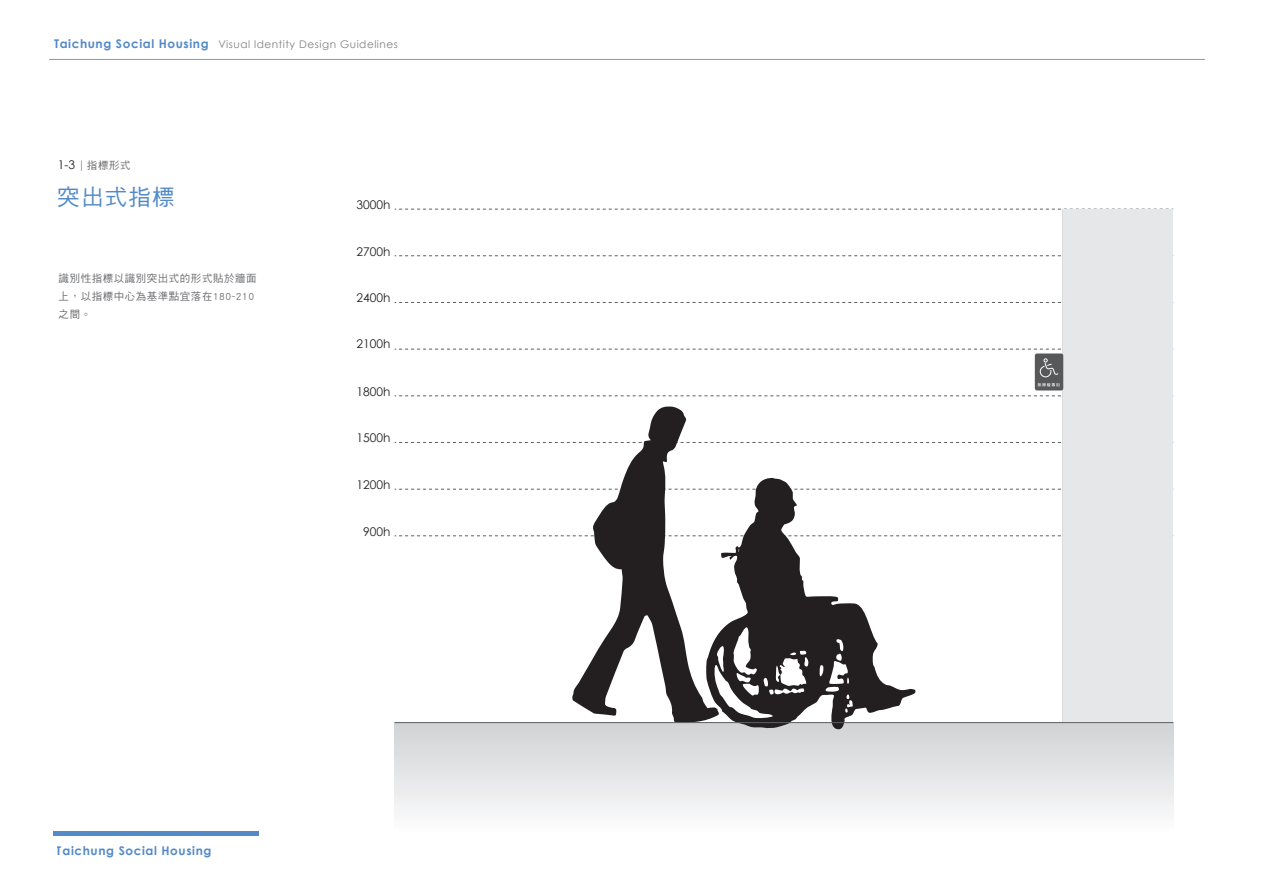
<style>
.page{position:relative;width:1263px;height:893px;background:#fff}
.page>*{position:absolute;margin:0;border:0;box-sizing:border-box;transform-origin:0 0}
.t1{font:22.5px "DF Hei Std W5";letter-spacing:.05em;color:#548ac7}
.t2{font:12px "Century Gothic";color:#231f20}
.t3{font:700 12px "Century Gothic";letter-spacing:.05em;color:#548ac7}
.t4{font:10.5px "Century Gothic";letter-spacing:.05em;color:#808285}
.t5{font:10.5px/18px "DF Hei Std W5";letter-spacing:.05em;color:#6c6d70}
.s1{font-weight:700;font-size:12px;color:#548ac7}
.s2{font-family:"Century Gothic";font-size:12px;color:#231f20}
</style>
<div class="page">
<hr style="left:53px;top:831px;width:205px;height:4px;background:#548ac7">
<hr style="left:49px;top:59px;width:1156px;height:1px;background:#939598">
<div style="left:394px;top:722px;width:779px;height:112px;background:linear-gradient(to bottom,#d0d2d4,#fdfdfe)"></div>
<svg style="left:395px;top:209px;width:668px;height:1px"></svg>
<svg style="left:395px;top:255px;width:668px;height:1px"></svg>
<svg style="left:395px;top:302px;width:668px;height:1px"></svg>
<svg style="left:395px;top:349px;width:668px;height:1px"></svg>
<svg style="left:395px;top:395px;width:668px;height:1px"></svg>
<svg style="left:395px;top:442px;width:668px;height:1px"></svg>
<svg style="left:395px;top:489px;width:668px;height:1px"></svg>
<svg style="left:395px;top:535px;width:668px;height:1px"></svg>
<svg style="left:572px;top:406px;width:149px;height:316px"></svg>
<svg style="left:706px;top:478px;width:209px;height:253px"></svg>
<div style="left:1063px;top:209px;width:110px;height:514px;background:#e6e7e9"></div>
<hr style="left:395px;top:722px;width:778px;height:1px;background:#5d6062">
<div style="left:1035px;top:353px;width:28px;height:37px;background:#57585a;border-radius:2px"></div>
<svg style="left:1039px;top:358px;width:20px;height:19px"></svg>
<svg style="left:1037px;top:383px;width:22px;height:4px"></svg>
<p class="t4" style="left:54px;top:37px;width:345px"><span class="s1">Taichung Social Housing</span> Visual ldentity Design Guidelines</p>
<p class="t5" style="left:58px;top:156px;width:74px"><span class="s2">1-3</span> 指標形式</p>
<h1 class="t1" style="left:58px;top:185px;width:118px">突出式指標</h1>
<p class="t5" style="left:59px;top:269px;width:199px">識別性指標以識別突出式的形式貼於牆面上，以指標中心為基準點宜落在180~210之間。</p>
<p class="t2" style="left:357px;top:196px;width:35px">3000h</p>
<p class="t2" style="left:357px;top:243px;width:35px">2700h</p>
<p class="t2" style="left:357px;top:290px;width:35px">2400h</p>
<p class="t2" style="left:357px;top:335px;width:35px">2100h</p>
<p class="t2" style="left:357px;top:383px;width:35px">1800h</p>
<p class="t2" style="left:357px;top:430px;width:35px">1500h</p>
<p class="t2" style="left:357px;top:476px;width:35px">1200h</p>
<p class="t2" style="left:363px;top:523px;width:29px">900h</p>
<p class="t3" style="left:57px;top:841px;width:156px">Taichung Social Housing</p>
</div>
